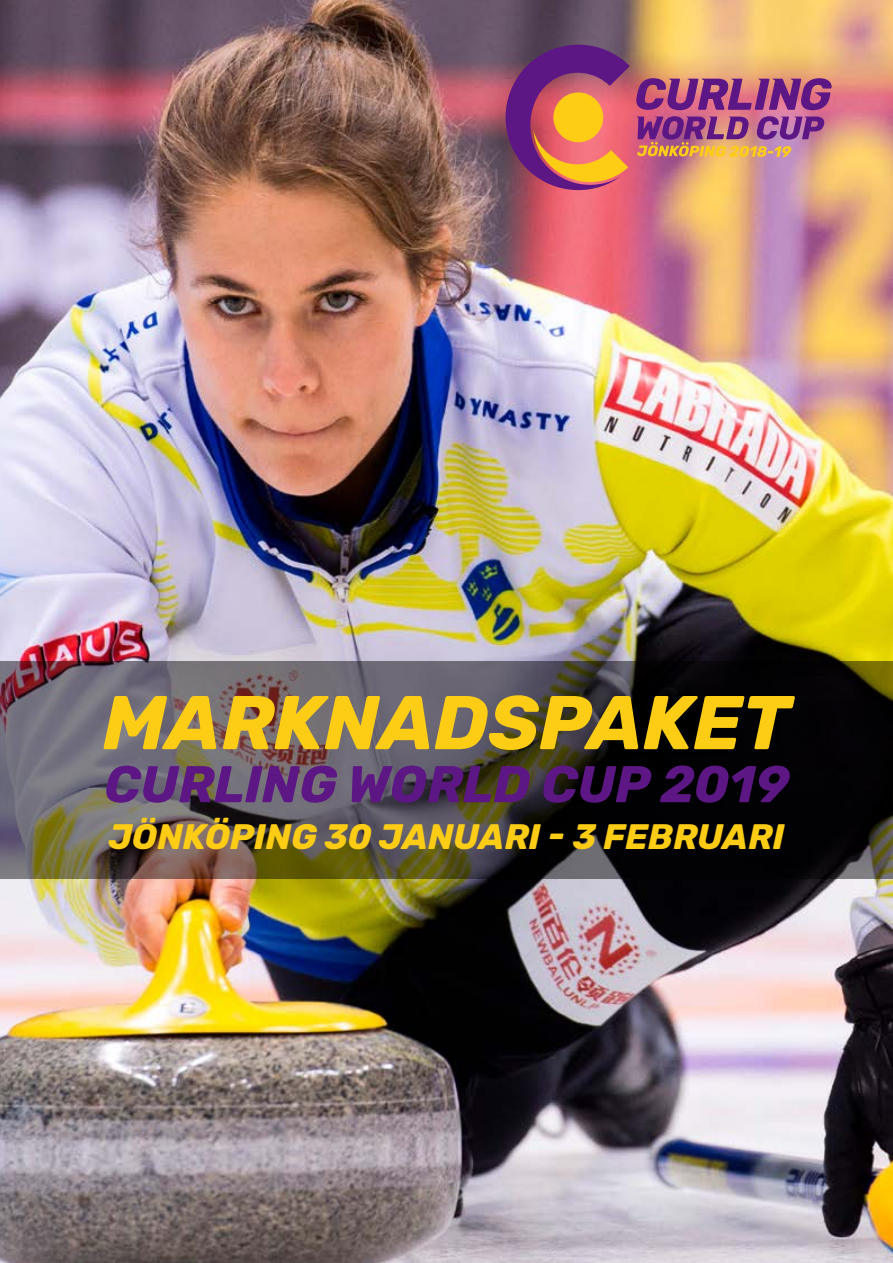
<style>
.page{position:relative;width:893px;height:1263px;background:#fff}
.page>*{position:absolute;margin:0;border:0;box-sizing:border-box;transform-origin:0 0}
.t1{font:italic 700 75.9px "Rubik";color:#fdcd15}
.t2{font:italic 700 51.6px "Rubik";color:#5d1785}
.t3{font:italic 700 35.25px "Rubik";color:#fdcd15}
</style>
<div class="page">
<img style="left:0;top:0;width:893px;height:1263px">
<svg style="left:506px;top:45px;width:124px;height:145px;background:#a34d6c"></svg>
<div style="left:553px;top:92px;width:50px;height:50px;background:#fdcd15;border-radius:50%"></div>
<svg style="left:636px;top:78px;width:196px;height:32px;background:#984482"></svg>
<img style="left:636px;top:116px;width:188px;height:41px">
<svg style="left:0;top:661px;width:893px;height:218px;background:#433e3d"></svg>
<h1 class="t1" style="left:103px;top:679px;width:689px">MARKNADSPAKET</h1>
<h2 class="t2" style="left:104px;top:754px;width:685px">CURLING WORLD CUP 2019</h2>
<p class="t3" style="left:109px;top:816px;width:677px">JÖNKÖPING 30 JANUARI - 3 FEBRUARI</p>
</div>
